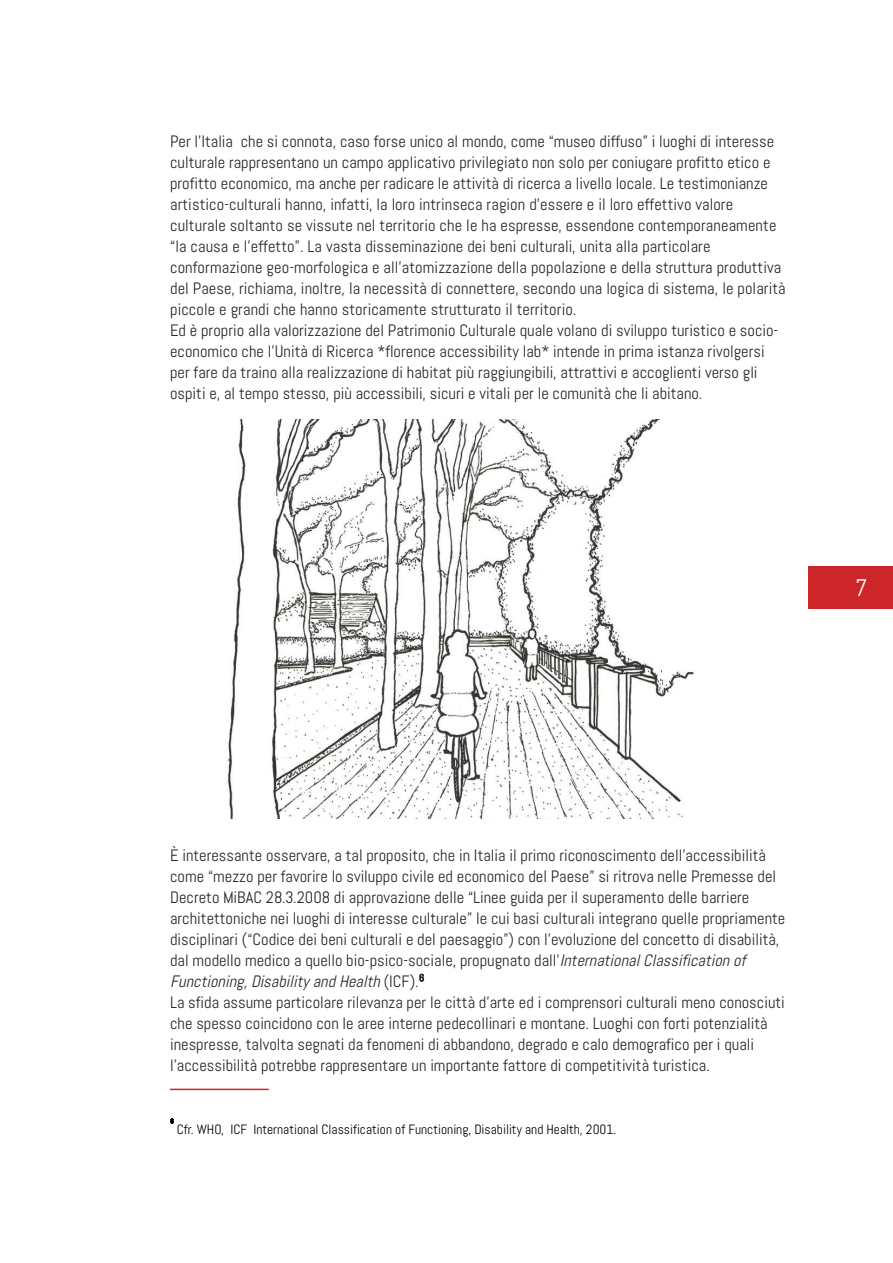
<style>
.page{position:relative;width:893px;height:1263px;background:#fff}
.page>*{position:absolute;margin:0;border:0;box-sizing:border-box;transform-origin:0 0}
.t1{font:24px "Abel";color:#fff}
.t2{font:16.5px/21px "Abel";color:#272627}
.t3{font:13.5px "Abel";color:#000106}
.t4{font:6.45px "Abel";color:#000106}
.s1{font-style:italic}
</style>
<div class="page">
<div style="left:808px;top:567px;width:85px;height:42px;background:#cc262b"></div>
<img style="left:227px;top:420px;width:467px;height:399px">
<hr style="left:170px;top:1089px;width:99px;height:1px;background:#cc262b">
<p class="t2" style="left:170px;top:130px;width:617px">Per l’Italia che si connota, caso forse unico al mondo, come “museo diffuso” i luoghi di interesse culturale rappresentano un campo applicativo privilegiato non solo per coniugare profitto etico e profitto economico, ma anche per radicare le attività di ricerca a livello locale. Le testimonianze artistico-culturali hanno, infatti, la loro intrinseca ragion d’essere e il loro effettivo valore culturale soltanto se vissute nel territorio che le ha espresse, essendone contemporaneamente “la causa e l’effetto”. La vasta disseminazione dei beni culturali, unita alla particolare conformazione geo-morfologica e all’atomizzazione della popolazione e della struttura produttiva del Paese, richiama, inoltre, la necessità di connettere, secondo una logica di sistema, le polarità piccole e grandi che hanno storicamente strutturato il territorio.<br>Ed è proprio alla valorizzazione del Patrimonio Culturale quale volano di sviluppo turistico e socio&shy;economico che l’Unità di Ricerca *florence accessibility lab* intende in prima istanza rivolgersi per fare da traino alla realizzazione di habitat più raggiungibili, attrattivi e accoglienti verso gli ospiti e, al tempo stesso, più accessibili, sicuri e vitali per le comunità che li abitano.</p>
<h1 class="t1" style="left:855px;top:574px;width:14px">7</h1>
<p class="t2" style="left:170px;top:844px;width:617px">È interessante osservare, a tal proposito, che in Italia il primo riconoscimento dell’accessibilità come “mezzo per favorire lo sviluppo civile ed economico del Paese” si ritrova nelle Premesse del Decreto MiBAC 28.3.2008 di approvazione delle “Linee guida per il superamento delle barriere architettoniche nei luoghi di interesse culturale” le cui basi culturali integrano quelle propriamente disciplinari (“Codice dei beni culturali e del paesaggio”) con l’evoluzione del concetto di disabilità, dal modello medico a quello bio-psico-sociale, propugnato dall’<span class="s1">InternationalClassificationof Functioning, Disability and Health</span> ( I C F ) . <sup>6<br></sup>La sfida assume particolare rilevanza per le città d’arte ed i comprensori culturali meno conosciuti che spesso coincidono con le aree interne pedecollinari e montane. Luoghi con forti potenzialità inespresse, talvolta segnati da fenomeni di abbandono, degrado e calo demografico per i quali l’accessibilità potrebbe rappresentare un importante fattore di competitività turistica.</p>
<p class="t4" style="left:170px;top:1117px;width:5px">6</p>
<p class="t3" style="left:177px;top:1121px;width:441px">Cfr. WHO, ICF International Classification of Functioning, Disability and Health, 2001.</p>
</div>
